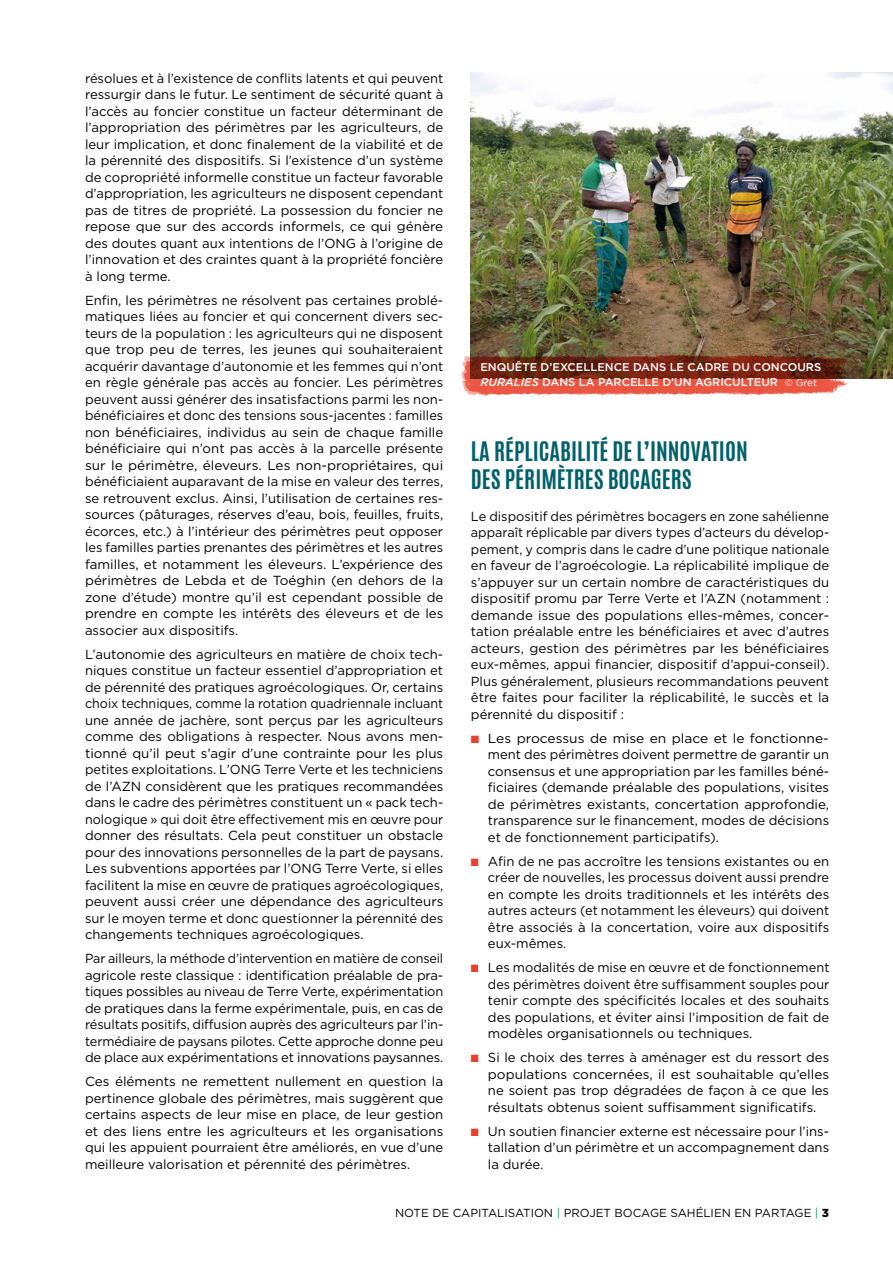
<style>
.page{position:relative;width:893px;height:1263px;background:#fff}
.page>*{position:absolute;margin:0;border:0;box-sizing:border-box;transform-origin:0 0}
.t1{font:700 22.5px/28.8px "Antonio";color:#00606a}
.t2{font:13.2px/16.5px "Gotham";color:#000;text-align:justify}
.t3{font:13.2px/16.5px "Gotham";color:#000;text-align:justify;scale:.96 1}
.t4{font:13.2px/16.5px "Gotham";color:#000;text-align:justify;scale:1.05 1}
.t5{font:11.7px "Gotham";color:#000}
.t6{font:500 11.25px/15px "Gotham";color:#fff}
.s1{font-style:italic}
.s2{font-weight:400;font-size:9.75px}
.s3{color:#e8412c}
.s4{color:#00a35a}
.s5{font-weight:900}
</style>
<div class="page">
<img style="left:471px;top:72px;width:422px;height:306px">
<img style="left:461px;top:350px;width:389px;height:47px">
<p class="t2" style="left:85px;top:70px;width:360px">résolues et à l’existence de conflits latents et qui peuvent ressurgir dans le futur. Le sentiment de sécurité quant à l’accès au foncier constitue un facteur déterminant de l’appropriation des périmètres par les agriculteurs, de leur implication, et donc finalement de la viabilité et de la pérennité des dispositifs. Si l’existence d’un système de copropriété informelle constitue un facteur favorable d’appropriation, les agriculteurs ne disposent cependant pas de titres de propriété. La possession du foncier ne repose que sur des accords informels, ce qui génère des doutes quant aux intentions de l’ONG à l’origine de l’innovation et des craintes quant à la propriété foncière à long terme.</p>
<p class="t2" style="left:85px;top:292px;width:360px">Enfin, les périmètres ne résolvent pas certaines problé&shy;matiques liées au foncier et qui concernent divers sec&shy;teurs de la population : les agriculteurs qui ne disposent que trop peu de terres, les jeunes qui souhaiteraient acquérir davantage d’autonomie et les femmes qui n’ont en règle générale pas accès au foncier. Les périmètres peuvent aussi générer des insatisfactions parmi les non&shy;bénéficiaires et donc des tensions sous-jacentes : familles non bénéficiaires, individus au sein de chaque famille bénéficiaire qui n’ont pas accès à la parcelle présente sur le périmètre, éleveurs. Les non-propriétaires, qui bénéficiaient auparavant de la mise en valeur des terres, se retrouvent exclus. Ainsi, l’utilisation de certaines res&shy;sources (pâturages, réserves d’eau, bois, feuilles, fruits, écorces, etc.) à l’intérieur des périmètres peut opposer les familles parties prenantes des périmètres et les autres familles, et notamment les éleveurs. L’expérience des périmètres de Lebda et de Toéghin (en dehors de la zone d’étude) montre qu’il est cependant possible de prendre en compte les intérêts des éleveurs et de les associer aux dispositifs.</p>
<p class="t2" style="left:85px;top:645px;width:360px">L’autonomie des agriculteurs en matière de choix tech&shy;niques constitue un facteur essentiel d’appropriation et de pérennité des pratiques agroécologiques. Or, certains choix techniques, comme la rotation quadriennale incluant une année de jachère, sont perçus par les agriculteurs comme des obligations à respecter. Nous avons men&shy;tionné qu’il peut s’agir d’une contrainte pour les plus petites exploitations. L’ONG Terre Verte et les techniciens de l’AZN considèrent que les pratiques recommandées dans le cadre des périmètres constituent un « pack tech&shy;nologique » qui doit être effectivement mis en œuvre pour donner des résultats. Cela peut constituer un obstacle pour des innovations personnelles de la part de paysans.<br>Les subventions apportées par l’ONG Terre Verte, si elles facilitent la mise en œuvre de pratiques agroécologiques, peuvent aussi créer une dépendance des agriculteurs sur le moyen terme et donc questionner la pérennité des changements techniques agroécologiques.</p>
<p class="t3" style="left:85px;top:950px;width:375px">Par ailleurs, la méthode d’intervention en matière de conseil agricole reste classique : identification préalable de pra&shy;tiques possibles au niveau de Terre Verte, expérimentation de pratiques dans la ferme expérimentale, puis, en cas de résultats positifs, diffusion auprès des agriculteurs par l’in&shy;termédiaire de paysans pilotes. Cette approche donne peu de place aux expérimentations et innovations paysannes.</p>
<p class="t2" style="left:85px;top:1073px;width:360px">Ces éléments ne remettent nullement en question la pertinence globale des périmètres, mais suggèrent que certains aspects de leur mise en place, de leur gestion et des liens entre les agriculteurs et les organisations qui les appuient pourraient être améliorés, en vue d’une meilleure valorisation et pérennité des périmètres.</p>
<p class="t6" style="left:480px;top:360px;width:342px">ENQUÊTE D’EXCELLENCE DANS LE CADRE DU CONCOURS<br><span class="s1">RURALIES</span> DANS LA PARCELLE D’UN AGRICULTEUR <span class="s2">© Gret</span></p>
<h1 class="t1" style="left:471px;top:437px;width:278px">LA RÉPLICABILITÉ DE L’INNOVATION<br>DES PÉRIMÈTRES BOCAGERS</h1>
<p class="t2" style="left:471px;top:508px;width:360px">Le dispositif des périmètres bocagers en zone sahélienne apparaît réplicable par divers types d’acteurs du dévelop&shy;pement, y compris dans le cadre d’une politique nationale en faveur de l’agroécologie. La réplicabilité implique de s’appuyer sur un certain nombre de caractéristiques du dispositif promu par Terre Verte et l’AZN (notamment : demande issue des populations elles-mêmes, concer&shy;tation préalable entre les bénéficiaires et avec d’autres acteurs, gestion des périmètres par les bénéficiaires eux-mêmes, appui financier, dispositif d’appui-conseil).<br>Plus généralement, plusieurs recommandations peuvent être faites pour faciliter la réplicabilité, le succès et la pérennité du dispositif :</p>
<p class="t4" style="left:488px;top:729px;width:326px;text-indent:-17px"><span class="s3">■</span> Les processus de mise en place et le fonctionne&shy;ment des périmètres doivent permettre de garantir un consensus et une appropriation par les familles béné&shy;ficiaires (demande préalable des populations, visites de périmètres existants, concertation approfondie, transparence sur le financement, modes de décisions et de fonctionnement participatifs).</p>
<p class="t2" style="left:488px;top:852px;width:343px;text-indent:-17px"><span class="s3">■</span> Afin de ne pas accroître les tensions existantes ou en créer de nouvelles, les processus doivent aussi prendre en compte les droits traditionnels et les intérêts des autres acteurs (et notamment les éleveurs) qui doivent être associés à la concertation, voire aux dispositifs eux-mêmes.</p>
<p class="t2" style="left:488px;top:959px;width:343px;text-indent:-17px"><span class="s3">■</span> Les modalités de mise en œuvre et de fonctionnement des périmètres doivent être suffisamment souples pour tenir compte des spécificités locales et des souhaits des populations, et éviter ainsi l’imposition de fait de modèles organisationnels ou techniques.</p>
<p class="t2" style="left:488px;top:1049px;width:343px;text-indent:-17px"><span class="s3">■</span> Si le choix des terres à aménager est du ressort des populations concernées, il est souhaitable qu’elles ne soient pas trop dégradées de façon à ce que les résultats obtenus soient suffisamment significatifs.</p>
<p class="t2" style="left:488px;top:1122px;width:343px;text-indent:-17px"><span class="s3">■</span> Un soutien financier externe est nécessaire pour l’ins&shy;tallation d’un périmètre et un accompagnement dans la durée.</p>
<p class="t5" style="left:395px;top:1205px;width:436px">NOTE DE CAPITALISATION <span class="s4">|</span> PROJET BOCAGE SAHÉLIEN EN PARTAGE <span class="s4">|</span> <span class="s5">3</span></p>
</div>
